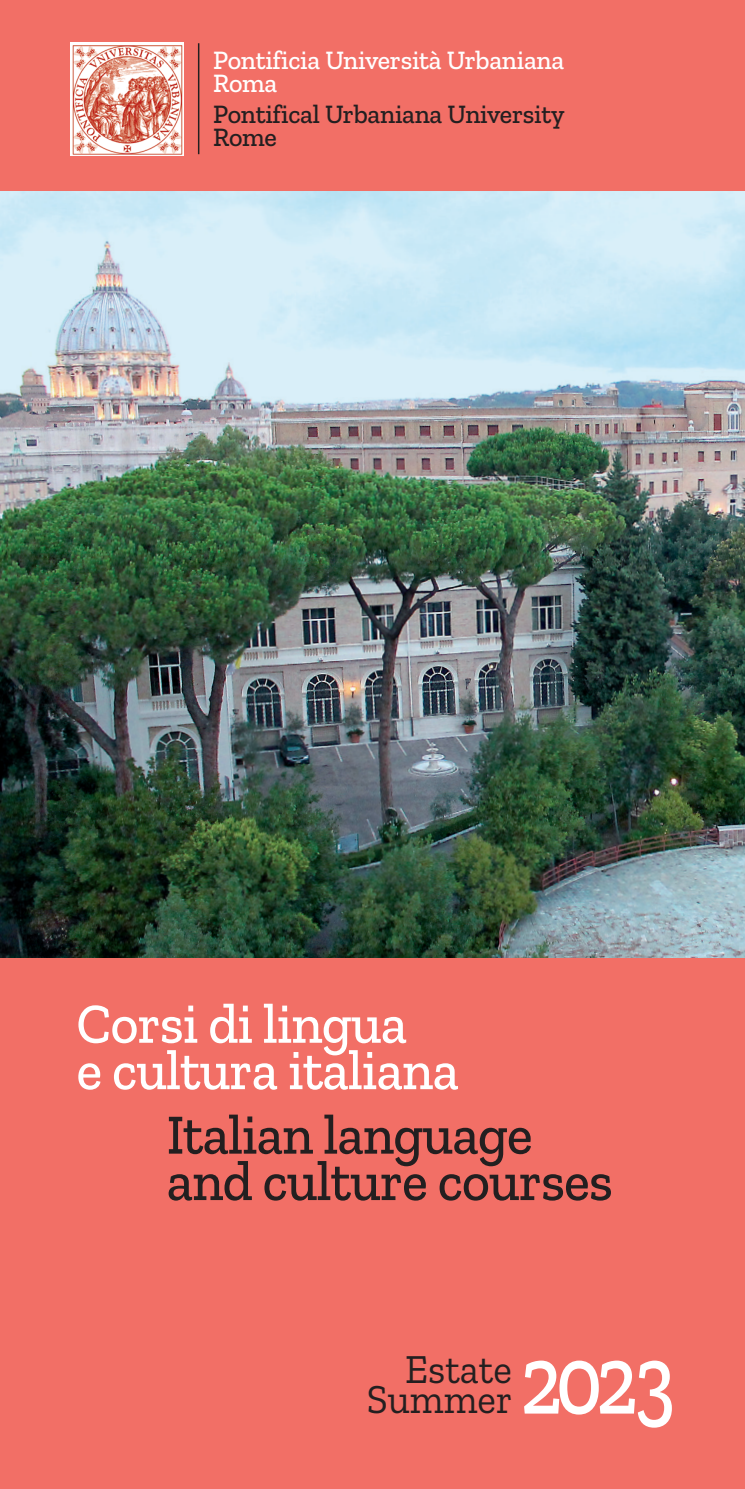
<style>
.page{position:relative;width:745px;height:1489px;background:#fff}
.page>*{position:absolute;margin:0;border:0;box-sizing:border-box;transform-origin:0 0}
.t1{font:500 99.75px "Zilla Slab";color:#fff;scale:.8 1}
.t2{font:500 56.75px/46.5px "Zilla Slab";letter-spacing:-.015em;color:#231f20;scale:.95 1}
.t3{font:500 56.75px/46.5px "Zilla Slab";letter-spacing:-.015em;color:#fff;scale:.95 1}
.t4{font:41.25px/30px "Zilla Slab";color:#231f20;text-align:right;scale:.95 1}
.t5{font:500 26.75px/23px "Zilla Slab";letter-spacing:-.01em;color:#fff}
.t6{font:500 26.75px/23px "Zilla Slab";letter-spacing:-.01em;color:#231f20}
</style>
<div class="page">
<div style="left:0;top:0;width:744px;height:1488px;background:#f26f66"></div>
<hr style="left:198px;top:43px;width:1px;height:111px;background:#231f20">
<img style="left:0;top:191px;width:744px;height:766px">
<img style="left:70px;top:42px;width:114px;height:114px">
<p class="t5" style="left:213px;top:48px;width:352px">Pontificia Università Urbaniana<br>Roma</p>
<p class="t6" style="left:213px;top:102px;width:352px">Pontifical Urbaniana University<br>Rome</p>
<h2 class="t3" style="left:76px;top:999px;width:404px">Corsi di lingua<br>e cultura italiana</h2>
<h2 class="t2" style="left:166px;top:1110px;width:471px">Italian language and culture courses</h2>
<h3 class="t4" style="left:367px;top:1353px;width:155px">Estate<br>Summer</h3>
<h1 class="t1" style="left:520px;top:1320px;width:195px">2023</h1>
</div>
